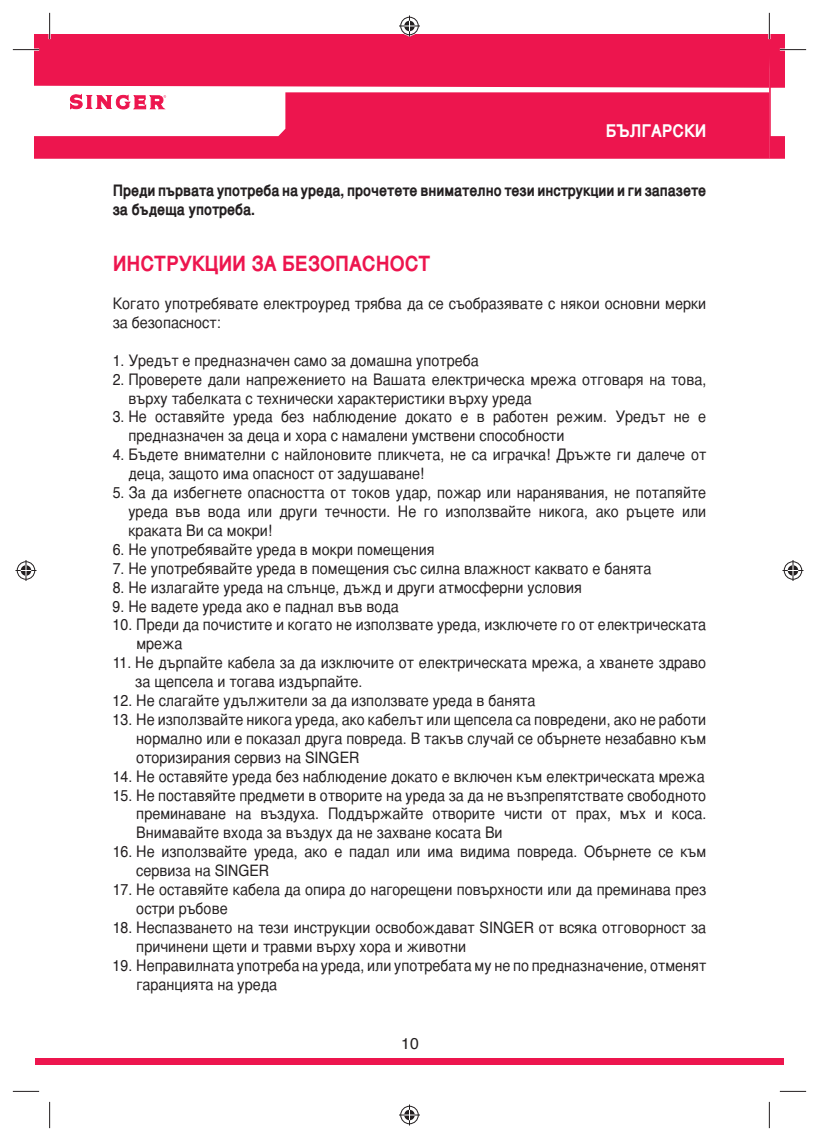
<style>
.page{position:relative;width:819px;height:1141px;background:#fff}
.page>*{position:absolute;margin:0;border:0;box-sizing:border-box;transform-origin:0 0}
.t1{font:700 21px "Helvetica";color:#ed154e;scale:.9 1}
.t2{font:700 17.5px "Helvetica";color:#fff;scale:.9 1}
.t3{font:15.75px/18.9px "Helvetica";color:#231f20;scale:.9 1}
.t4{font:700 15.75px/18.9px "Helvetica";color:#231f20;scale:.9 1}
.t5{font:15.75px "Helvetica";color:#231f20}
</style>
<div class="page">
<div style="left:35px;top:1057px;width:734px;height:7px;background:#ed154e"></div>
<div style="left:769px;top:1057px;width:15px;height:7px;background:#ed154e"></div>
<svg style="left:13px;top:1091px;width:26px;height:1px"></svg>
<svg style="left:779px;top:1091px;width:27px;height:1px"></svg>
<svg style="left:49px;top:1102px;width:1px;height:26px"></svg>
<svg style="left:769px;top:1102px;width:1px;height:26px"></svg>
<svg style="left:13px;top:13px;width:793px;height:146px"></svg>
<svg style="left:399px;top:1104px;width:21px;height:21px"></svg>
<svg style="left:15px;top:560px;width:21px;height:21px"></svg>
<svg style="left:782px;top:560px;width:21px;height:21px"></svg>
<p class="t2" style="left:606px;top:124px;width:113px">БЪЛГАРСКИ</p>
<p class="t4" style="left:113px;top:182px;width:661px">Преди първата употреба на уреда, прочетете внимателно тези инструкции и ги запазете за бъдеща употреба.</p>
<h1 class="t1" style="left:113px;top:255px;width:354px">ИНСТРУКЦИИ ЗА БЕЗОПАСНОСТ</h1>
<p class="t3" style="left:113px;top:295px;width:661px">Когато употребявате електроуред трябва да се съобразявате с някои основни мерки за безопасност:</p>
<p class="t3" style="left:113px;top:352px;width:408px">1. Уредът е предназначен само за домашна употреба</p>
<p class="t3" style="left:128px;top:371px;width:643px;text-indent:-16px">2. Проверете дали напрежението на Вашата електрическа мрежа отговаря на това, върху табелката с технически характеристики върху уреда</p>
<p class="t3" style="left:128px;top:409px;width:643px;text-indent:-16px">3. Не оставяйте уреда без наблюдение докато е в работен режим. Уредът не е предназначен за деца и хора с намалени умствени способности</p>
<p class="t3" style="left:128px;top:447px;width:643px;text-indent:-16px">4. Бъдете внимателни с найлоновите пликчета, не са играчка! Дръжте ги далече от деца, защото има опасност от задушаване!</p>
<p class="t3" style="left:128px;top:484px;width:643px;text-align:justify;text-indent:-16px">5. За да избегнете опасността от токов удар, пожар или наранявания, не потапяйте уреда във вода или други течности. Не го използвайте никога, ако ръцете или краката Ви са мокри!</p>
<p class="t3" style="left:113px;top:541px;width:359px">6. Не употребявайте уреда в мокри помещения</p>
<p class="t3" style="left:113px;top:560px;width:600px">7. Не употребявайте уреда в помещения със силна влажност каквато е банята</p>
<p class="t3" style="left:113px;top:579px;width:523px">8. Не излагайте уреда на слънце, дъжд и други атмосферни условия</p>
<p class="t3" style="left:113px;top:598px;width:319px">9. Не вадете уреда ако е паднал във вода</p>
<p class="t3" style="left:136px;top:617px;width:634px;text-indent:-24px">10. Преди да почистите и когато не използвате уреда, изключете го от електрическата мрежа</p>
<p class="t3" style="left:135px;top:654px;width:636px;text-indent:-23px">11. Не дърпайте кабела за да изключите от електрическата мрежа, а хванете здраво за щепсела и тогава издърпайте.</p>
<p class="t3" style="left:113px;top:692px;width:471px">12. Не слагайте удължители за да използвате уреда в банята</p>
<p class="t3" style="left:136px;top:711px;width:634px;text-align:justify;text-indent:-24px">13. Не използвайте никога уреда, ако кабелът или щепсела са повредени, ако не работи нормално или е показал друга повреда. В такъв случай се обърнете незабавно към оторизирания сервиз на SINGER</p>
<p class="t3" style="left:113px;top:768px;width:659px">14. Не оставяйте уреда без наблюдение докато е включен към електрическата мрежа</p>
<p class="t3" style="left:136px;top:787px;width:634px;text-align:justify;text-indent:-24px">15. Не поставяйте предмети в отворите на уреда за да не възпрепятствате свободното преминаване на въздуха. Поддържайте отворите чисти от прах, мъх и коса.<br>Внимавайте входа за въздух да не захване косата Ви</p>
<p class="t3" style="left:136px;top:843px;width:634px;text-indent:-24px">16. Не използвайте уреда, ако е падал или има видима повреда. Обърнете се към сервиза на SINGER</p>
<p class="t3" style="left:136px;top:881px;width:634px;text-indent:-24px">17. Не оставяйте кабела да опира до нагорещени повърхности или да преминава през остри ръбове</p>
<p class="t3" style="left:136px;top:919px;width:634px;text-indent:-24px">18. Неспазването на тези инструкции освобождават SINGER от всяка отговорност за причинени щети и травми върху хора и животни</p>
<p class="t3" style="left:136px;top:957px;width:634px;text-indent:-24px">19. Неправилната употреба на уреда, или употребата му не по предназначение, отменят гаранцията на уреда</p>
<p class="t5" style="left:401px;top:1037px;width:19px">10</p>
</div>
